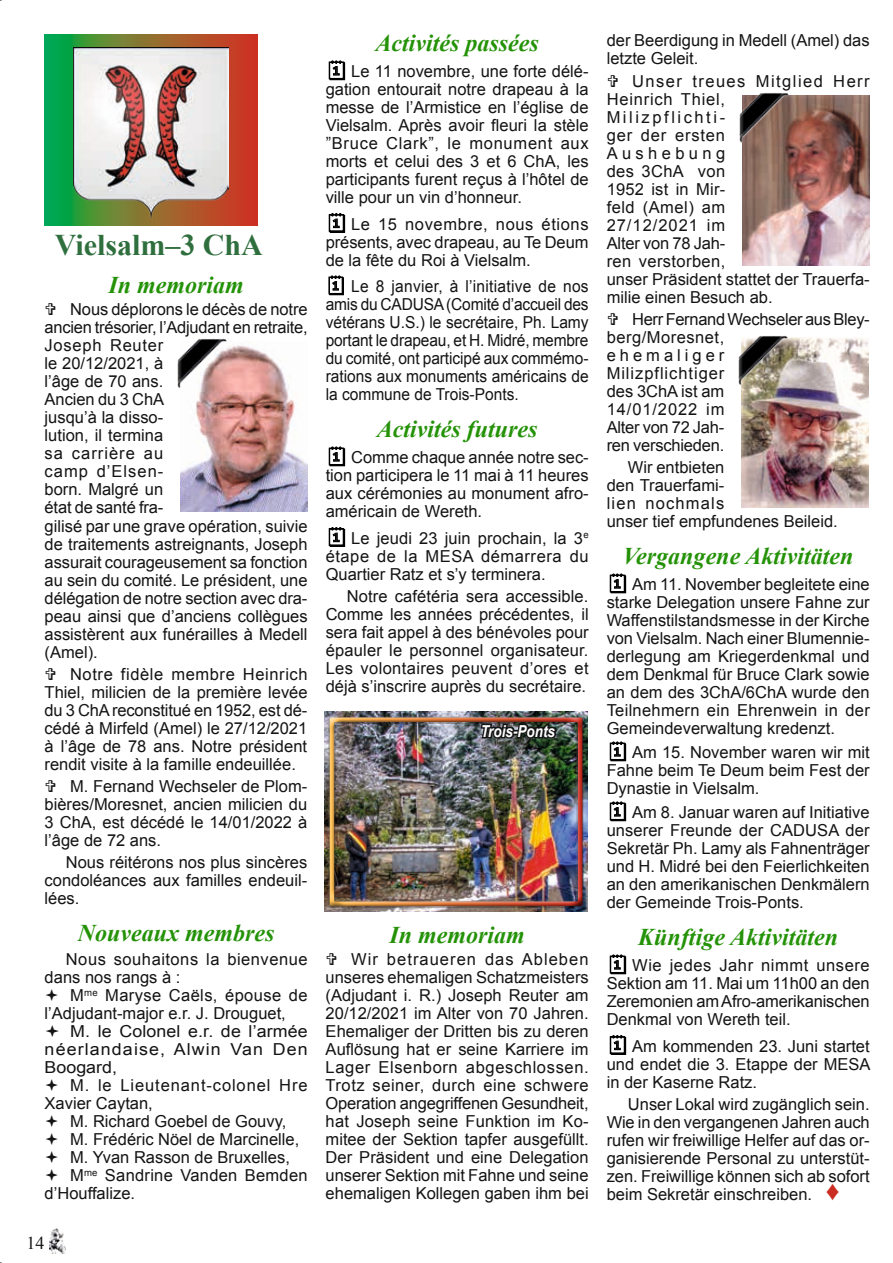
<style>
.page{position:relative;width:893px;height:1263px;background:#fff}
.page>*{position:absolute;margin:0;border:0;box-sizing:border-box;transform-origin:0 0}
.t1{font:700 30px "Times New Roman";color:#2f6f3e}
.t2{font:italic 700 24px "Times New Roman";color:#249207}
.t3{font:18px "Times New Roman";color:#131413}
.t4{font:16.5px/18px "Arial";color:#131413;text-align:justify}
.t5{font:16.5px/18px "Arial";color:#131413;text-align:justify;scale:.94 1}
.t6{font:16.5px/18px "Arial";letter-spacing:.025em;color:#131413}
.t7{font:16.5px/18px "Arial";color:#131413;text-align:justify;scale:1.08 1}
.t8{font:16.5px/18px "Arial";letter-spacing:.03em;color:#131413}
.t9{font:16.5px/18px "Arial";letter-spacing:.055em;color:#131413}
.t10{font:italic 700 16.5px "Arial Narrow";color:#fff}
.s1{font-weight:700;font-style:italic;font-size:27px;color:#cc2d22}
</style>
<div class="page">
<img style="left:50px;top:1228px;width:16px;height:25px">
<svg style="left:45px;top:35px;width:212px;height:191px;background:#6d6f37"></svg>
<img style="left:74px;top:47px;width:154px;height:170px">
<img style="left:180px;top:352px;width:128px;height:160px">
<img style="left:177px;top:338px;width:85px;height:84px">
<img style="left:742px;top:95px;width:128px;height:170px">
<img style="left:739px;top:92px;width:84px;height:85px">
<img style="left:741px;top:338px;width:128px;height:170px">
<img style="left:738px;top:335px;width:85px;height:84px">
<div style="left:323px;top:709px;width:267px;height:197px;background:#fff;opacity:.75"></div>
<div style="left:323px;top:714px;width:267px;height:199px;background:#131413;opacity:.75"></div>
<svg style="left:328px;top:60px;width:17px;height:20px"></svg>
<svg style="left:328px;top:213px;width:17px;height:20px"></svg>
<svg style="left:328px;top:275px;width:16px;height:20px"></svg>
<svg style="left:328px;top:446px;width:17px;height:20px"></svg>
<svg style="left:328px;top:527px;width:17px;height:20px"></svg>
<svg style="left:609px;top:573px;width:17px;height:20px"></svg>
<svg style="left:609px;top:741px;width:17px;height:20px"></svg>
<svg style="left:609px;top:801px;width:17px;height:20px"></svg>
<svg style="left:609px;top:954px;width:17px;height:20px"></svg>
<svg style="left:609px;top:1035px;width:17px;height:20px"></svg>
<h1 class="t1" style="left:55px;top:223px;width:210px">Vielsalm–3 ChA</h1>
<h2 class="t2" style="left:108px;top:268px;width:137px">In memoriam</h2>
<p class="t4" style="left:45px;top:301px;width:265px;text-align:left;text-indent:26px">Nous déplorons le décès de notre ancien trésorier, l’Adjudant en retraite,<br>Joseph Reuter<br>le 20/12/2021, à<br>l’âge de 70 ans.<br>Ancien du 3 ChA<br>jusqu’à la disso-<br>lution, il termina<br>sa carrière au<br>camp d’Elsen-<br>born. Malgré un<br>état de santé fra-<br>gilisé par une grave opération, suivie de traitements astreignants, Joseph assurait courageusement sa fonction au sein du comité. Le président, une délégation de notre section avec dra&shy;peau ainsi que d’anciens collègues assistèrent aux funérailles à Medell (Amel).</p>
<p class="t4" style="left:45px;top:665px;width:264px;text-indent:26px">Notre fidèle membre Heinrich Thiel, milicien de la première levée du 3 ChA reconstitué en 1952, est dé&shy;cédé à Mirfeld (Amel) le 27/12/2021 à l’âge de 78 ans. Notre président rendit visite à la famille endeuillée.</p>
<p class="t4" style="left:45px;top:777px;width:264px;text-indent:26px">M. Fernand Wechseler de Plom&shy;bières/Moresnet, ancien milicien du 3 ChA, est décédé le 14/01/2022 à l’âge de 72 ans.</p>
<p class="t4" style="left:45px;top:853px;width:264px;text-indent:21px">Nous réitérons nos plus sincères condoléances aux familles endeuil&shy;lées.</p>
<h2 class="t2" style="left:78px;top:916px;width:198px">Nouveaux membres</h2>
<p class="t8" style="left:45px;top:950px;width:264px;text-indent:21px">Nous souhaitons la bienvenue dans nos rangs à :</p>
<p class="t4" style="left:45px;top:986px;width:264px;text-indent:26px">M<sup>me</sup> Maryse Caëls, épouse de l’Adjudant-major e.r. J. Drouguet,</p>
<p class="t7" style="left:45px;top:1022px;width:245px;text-indent:26px">M. le Colonel e.r. de l’armée néerlandaise, Alwin Van Den Boogard,</p>
<p class="t9" style="left:45px;top:1076px;width:264px;text-indent:26px">M. le Lieutenant-colonel Hre<br>Xavier Caytan,</p>
<p class="t4" style="left:70px;top:1112px;width:218px">M. Richard Goebel de Gouvy,</p>
<p class="t4" style="left:70px;top:1130px;width:231px">M. Frédéric Nöel de Marcinelle,</p>
<p class="t4" style="left:70px;top:1148px;width:221px">M. Yvan Rasson de Bruxelles,</p>
<p class="t4" style="left:70px;top:1166px;width:239px">M<sup>me</sup> Sandrine Vanden Bemden</p>
<p class="t4" style="left:45px;top:1184px;width:92px">d’Houffalize.</p>
<p class="t3" style="left:27px;top:1230px;width:19px">14</p>
<h2 class="t2" style="left:375px;top:26px;width:165px">Activités passées</h2>
<p class="t4" style="left:326px;top:62px;width:265px;text-indent:26px">Le 11 novembre, une forte délé&shy;gation entourait notre drapeau à la messe de l’Armistice en l’église de Vielsalm. Après avoir fleuri la stèle ”Bruce Clark”, le monument aux morts et celui des 3 et 6 ChA, les participants furent reçus à l’hôtel de ville pour un vin d’honneur.</p>
<p class="t4" style="left:326px;top:215px;width:264px;text-indent:26px">Le 15 novembre, nous étions présents, avec drapeau, au Te Deum de la fête du Roi à Vielsalm.</p>
<p class="t5" style="left:326px;top:277px;width:281px;text-indent:26px">Le 8 janvier, à l’initiative de nos amis du CADUSA (Comité d’accueil des vétérans U.S.) le secrétaire, Ph. Lamy portant le drapeau, et H. Midré, membre du comité, ont participé aux commémo&shy;rations aux monuments américains de la commune de Trois-Ponts.</p>
<h2 class="t2" style="left:377px;top:412px;width:162px">Activités futures</h2>
<p class="t4" style="left:326px;top:448px;width:265px;text-indent:26px">Comme chaque année notre sec&shy;tion participera le 11 mai à 11 heures aux cérémonies au monument afro&shy;américain de Wereth.</p>
<p class="t4" style="left:326px;top:529px;width:264px;text-indent:26px">Le jeudi 23 juin prochain, la 3<sup>e </sup>étape de la MESA démarrera du Quartier Ratz et s’y terminera.</p>
<p class="t4" style="left:326px;top:587px;width:265px;text-indent:21px">Notre cafétéria sera accessible.<br>Comme les années précédentes, il sera fait appel à des bénévoles pour épauler le personnel organisateur.<br>Les volontaires peuvent d’ores et déjà s’inscrire auprès du secrétaire.</p>
<p class="t10" style="left:481px;top:718px;width:76px">Trois-Ponts</p>
<h2 class="t2" style="left:389px;top:918px;width:137px">In memoriam</h2>
<p class="t4" style="left:326px;top:950px;width:265px;text-indent:26px">Wir betraueren das Ableben unseres ehemaligen Schatzmeisters (Adjudant i. R.) Joseph Reuter am 20/12/2021 im Alter von 70 Jahren.<br>Ehemaliger der Dritten bis zu deren Auflösung hat er seine Karriere im Lager Elsenborn abgeschlossen.<br>Trotz seiner, durch eine schwere Operation angegriffenen Gesundheit, hat Joseph seine Funktion im Ko&shy;mitee der Sektion tapfer ausgefüllt.<br>Der Präsident und eine Delegation unserer Sektion mit Fahne und seine ehemaligen Kollegen gaben ihm bei</p>
<p class="t4" style="left:607px;top:32px;width:264px">der Beerdigung in Medell (Amel) das letzte Geleit.</p>
<p class="t6" style="left:607px;top:72px;width:265px;text-indent:26px">Unser treues Mitglied Herr<br>Heinrich Thiel,<br>Milizpflichti-<br>ger der ersten<br>Aushebung<br>des 3ChA von<br>1952 ist in Mir-<br>feld (Amel) am<br>27/12/2021 im<br>Alter von 78 Jah-<br>ren verstorben,<br>unser Präsident stattet der Trauerfa&shy;milie einen Besuch ab.</p>
<p class="t4" style="left:607px;top:310px;width:265px;text-align:left;text-indent:26px">Herr Fernand Wechseler aus Bley&shy;berg/Moresnet,<br>ehemaliger<br>Milizpflichtiger<br>des 3ChA ist am<br>14/01/2022 im<br>Alter von 72 Jah-<br>ren verschieden.</p>
<p class="t4" style="left:607px;top:458px;width:233px;text-align:left;text-indent:21px">Wir entbieten<br>den Trauerfami-<br>lien nochmals<br>unser tief empfundenes Beileid.</p>
<h2 class="t2" style="left:623px;top:539px;width:232px">Vergangene Aktivitäten</h2>
<p class="t4" style="left:607px;top:575px;width:265px;text-indent:26px">Am 11. November begleitete eine starke Delegation unsere Fahne zur Waffenstilstandsmesse in der Kirche von Vielsalm. Nach einer Blumennie&shy;derlegung am Kriegerdenkmal und dem Denkmal für Bruce Clark sowie an dem des 3ChA/6ChA wurde den Teilnehmern ein Ehrenwein in der Gemeindeverwaltung kredenzt.</p>
<p class="t4" style="left:607px;top:743px;width:264px;text-indent:26px">Am 15. November waren wir mit Fahne beim Te Deum beim Fest der Dynastie in Vielsalm.</p>
<p class="t4" style="left:607px;top:803px;width:264px;text-indent:26px">Am 8. Januar waren auf Initiative unserer Freunde der CADUSA der Sekretär Ph. Lamy als Fahnenträger und H. Midré bei den Feierlichkeiten an den amerikanischen Denkmälern der Gemeinde Trois-Ponts.</p>
<h2 class="t2" style="left:638px;top:920px;width:201px">Künftige Aktivitäten</h2>
<p class="t4" style="left:607px;top:956px;width:265px;text-indent:26px">Wie jedes Jahr nimmt unsere Sektion am 11. Mai um 11h00 an den Zeremonien am Afro-amerikanischen Denkmal von Wereth teil.</p>
<p class="t4" style="left:607px;top:1037px;width:265px;text-indent:26px">Am kommenden 23. Juni startet und endet die 3. Etappe der MESA in der Kaserne Ratz.</p>
<p class="t4" style="left:607px;top:1095px;width:265px;text-indent:21px">Unser Lokal wird zugänglich sein.<br>Wie in den vergangenen Jahren auch rufen wir freiwillige Helfer auf das or&shy;ganisierende Personal zu unterstüt&shy;zen. Freiwillige können sich ab sofort beim Sekretär einschreiben. <span class="s1">♦</span></p>
</div>
